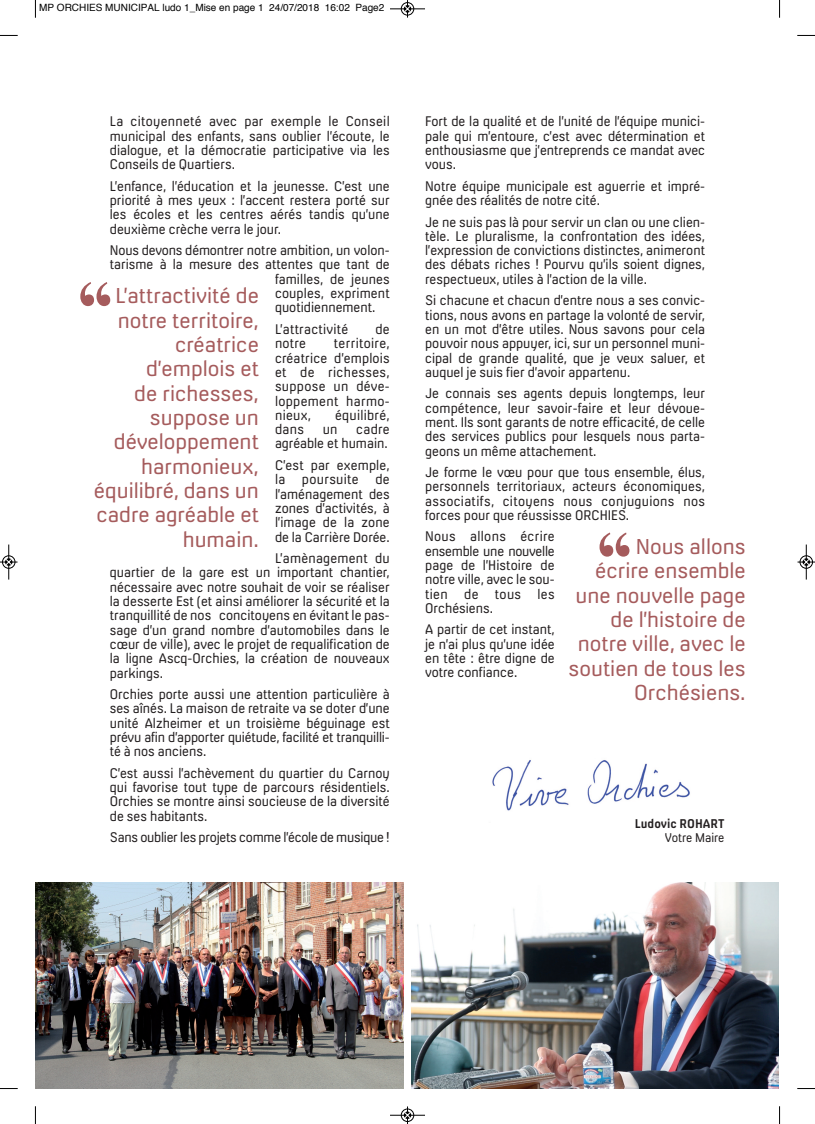
<style>
.page{position:relative;width:815px;height:1124px;background:#fff}
.page>*{position:absolute;margin:0;border:0;box-sizing:border-box;transform-origin:0 0}
.t1{font:800 62.5px "Times";color:#a55b5c}
.t2{font:20.25px/24.4px "Milibus Lt";color:#a55b5c;text-align:right}
.t3{font:13.12px/14.4px "Milibus Lt";color:#231f20;text-align:justify;scale:.94 1}
.t4{font:13.12px "Milibus Lt";letter-spacing:-.02em;color:#231f20;scale:.94 1}
.t5{font:13.12px "Milibus Lt";letter-spacing:.025em;color:#231f20;scale:.94 1}
.t6{font:13.12px "Milibus Lt";letter-spacing:.02em;color:#231f20;scale:.94 1}
.t7{font:700 11.88px "Milibus Rg";color:#231f20;scale:.94 1}
.t8{font:11.88px "Milibus Lt";color:#231f20;scale:.94 1}
.t9{font:10px "Helvetica";color:#000}
</style>
<div class="page">
<img style="left:35px;top:882px;width:369px;height:206px">
<img style="left:411px;top:882px;width:367px;height:206px">
<img style="left:492px;top:760px;width:198px;height:51px">
<svg style="left:35px;top:0;width:1px;height:18px"></svg>
<svg style="left:0;top:35px;width:18px;height:1px"></svg>
<svg style="left:779px;top:0;width:1px;height:18px"></svg>
<svg style="left:797px;top:35px;width:18px;height:1px"></svg>
<svg style="left:35px;top:1106px;width:1px;height:17px"></svg>
<svg style="left:0;top:1088px;width:18px;height:1px"></svg>
<svg style="left:779px;top:1106px;width:1px;height:17px"></svg>
<svg style="left:797px;top:1088px;width:18px;height:1px"></svg>
<div style="left:401px;top:2px;width:13px;height:14px;border:1px solid #fff;border-radius:50%"></div>
<hr style="left:390px;top:9px;width:35px;height:1px;background:#000">
<div style="left:401px;top:2px;width:13px;height:13px;border:1px solid #000;border-radius:50%"></div>
<svg style="left:404px;top:0;width:7px;height:18px"></svg>
<hr style="left:390px;top:1114px;width:35px;height:1px;background:#000">
<div style="left:401px;top:1108px;width:13px;height:13px;border:1px solid #000;border-radius:50%"></div>
<svg style="left:404px;top:1106px;width:7px;height:17px"></svg>
<hr style="left:9px;top:544px;width:1px;height:35px;background:#000">
<div style="left:2px;top:555px;width:13px;height:13px;border:1px solid #000;border-radius:50%"></div>
<svg style="left:0;top:558px;width:18px;height:7px"></svg>
<hr style="left:806px;top:544px;width:1px;height:35px;background:#000">
<div style="left:800px;top:555px;width:13px;height:13px;border:1px solid #000;border-radius:50%"></div>
<svg style="left:798px;top:558px;width:17px;height:7px"></svg>
<p class="t9" style="left:39px;top:4px;width:347px">MP ORCHIES MUNICIPAL ludo 1_Mise en page 1 24/07/2018 16:02 Page2</p>
<p class="t3" style="left:110px;top:116px;width:299px">La citoyenneté avec par exemple le Conseil municipal des enfants, sans oublier l’écoute, le dialogue, et la démocratie participative via les Conseils de Quartiers.</p>
<p class="t3" style="left:110px;top:180px;width:299px">L’enfance, l’éducation et la jeunesse. C’est une priorité à mes yeux : l’accent restera porté sur les écoles et les centres aérés tandis qu’une deuxième crèche verra le jour.</p>
<p class="t3" style="left:110px;top:244px;width:299px">Nous devons démontrer notre ambition, un volon-</p>
<p class="t3" style="left:110px;top:259px;width:299px">tarisme à la mesure des attentes que tant de</p>
<p class="t3" style="left:275px;top:273px;width:124px">familles, de jeunes</p>
<p class="t3" style="left:275px;top:287px;width:124px">couples, expriment</p>
<p class="t3" style="left:275px;top:302px;width:108px">quotidiennement.</p>
<p class="t6" style="left:275px;top:324px;width:79px">L’attractivité</p>
<p class="t3" style="left:375px;top:323px;width:17px">de</p>
<p class="t3" style="left:275px;top:337px;width:34px">notre</p>
<h1 class="t1" style="left:80px;top:283px;width:33px">“</h1>
<h2 class="t2" style="left:94px;top:286px;width:166px">L’attractivité de notre territoire, créatrice d’emplois et<br>de richesses, suppose un développement harmonieux, équilibré, dans un cadre agréable et humain.</h2>
<p class="t3" style="left:275px;top:337px;width:124px;text-indent:59px">territoire, créatrice d’emplois et de richesses, suppose un déve&shy;loppement harmo&shy;nieux,</p>
<p class="t5" style="left:335px;top:410px;width:60px">équilibré,</p>
<p class="t3" style="left:275px;top:423px;width:32px">dans</p>
<p class="t3" style="left:323px;top:423px;width:17px">un</p>
<p class="t3" style="left:275px;top:423px;width:124px;text-align:right">cadre<br>agréable et humain.</p>
<p class="t3" style="left:275px;top:459px;width:124px">C’est par exemple, la</p>
<p class="t3" style="left:275px;top:473px;width:124px;text-indent:100px">de l’aménagement des zones d’activités, à l’image de la zone de la Carrière Dorée.</p>
<p class="t3" style="left:110px;top:552px;width:299px;text-indent:165px">L’amènagement du quartier de la gare est un important chantier, nécessaire avec notre souhait de voir se réaliser la desserte Est (et ainsi améliorer la sécurité et la tranquillité de nos concitoyens en évitant le pas&shy;sage d’un grand nombre d’automobiles dans le cœur de ville), avec le projet de requalification de la ligne Ascq-Orchies, la création de nouveaux parkings.</p>
<p class="t3" style="left:110px;top:688px;width:299px">Orchies porte aussi une attention particulière à ses aînés. La maison de retraite va se doter d’une unité Alzheimer et un troisième béguinage est prévu afin d’apporter quiétude, facilité et tranquilli&shy;té à nos anciens.</p>
<p class="t3" style="left:110px;top:767px;width:299px">C’est aussi l’achèvement du quartier du Carnoy qui favorise tout type de parcours résidentiels.<br>Orchies se montre ainsi soucieuse de la diversité de ses habitants.</p>
<p class="t4" style="left:110px;top:832px;width:299px">Sans oublier les projets comme l’école de musique !</p>
<p class="t5" style="left:302px;top:474px;width:62px">poursuite</p>
<p class="t3" style="left:425px;top:116px;width:299px">Fort de la qualité et de l’unité de l’équipe munici&shy;pale qui m’entoure, c’est avec détermination et enthousiasme que j’entreprends ce mandat avec vous.</p>
<p class="t3" style="left:425px;top:180px;width:299px">Notre équipe municipale est aguerrie et impré&shy;gnée des réalités de notre cité.</p>
<p class="t3" style="left:425px;top:216px;width:299px">Je ne suis pas là pour servir un clan ou une clien&shy;tèle. Le pluralisme, la confrontation des idées, l’expression de convictions distinctes, animeront des débats riches ! Pourvu qu’ils soient dignes, respectueux, utiles à l’action de la ville.</p>
<p class="t3" style="left:425px;top:294px;width:299px">Si chacune et chacun d’entre nous a ses convic&shy;tions, nous avons en partage la volonté de servir, en un mot d’être utiles. Nous savons pour cela pouvoir nous appuyer, ici, sur un personnel muni&shy;cipal de grande qualité, que je veux saluer, et auquel je suis fier d’avoir appartenu.</p>
<p class="t3" style="left:425px;top:387px;width:299px">Je connais ses agents depuis longtemps, leur compétence, leur savoir-faire et leur dévoue&shy;ment. Ils sont garants de notre efficacité, de celle des services publics pour lesquels nous parta&shy;geons un même attachement.</p>
<p class="t3" style="left:425px;top:466px;width:299px">Je forme le vœu pour que tous ensemble, élus, personnels territoriaux, acteurs économiques, associatifs, citoyens nous conjuguions nos forces pour que réussisse ORCHIES.</p>
<p class="t3" style="left:425px;top:530px;width:139px">Nous allons écrire ensemble une nouvelle page de l’Histoire de notre ville, avec le sou&shy;tien de tous les Orchésiens.</p>
<p class="t3" style="left:425px;top:623px;width:139px">A partir de cet instant, je n’ai plus qu’une idée en tête : être digne de votre confiance.</p>
<h1 class="t1" style="left:599px;top:533px;width:33px">“</h1>
<h2 class="t2" style="left:569px;top:536px;width:179px">Nous allons<br>écrire ensemble une nouvelle page de l’histoire de notre ville, avec le soutien de tous les<br>Orchésiens.</h2>
<p class="t7" style="left:635px;top:819px;width:97px">Ludovic ROHART</p>
<p class="t8" style="left:665px;top:832px;width:65px">Votre Maire</p>
</div>
